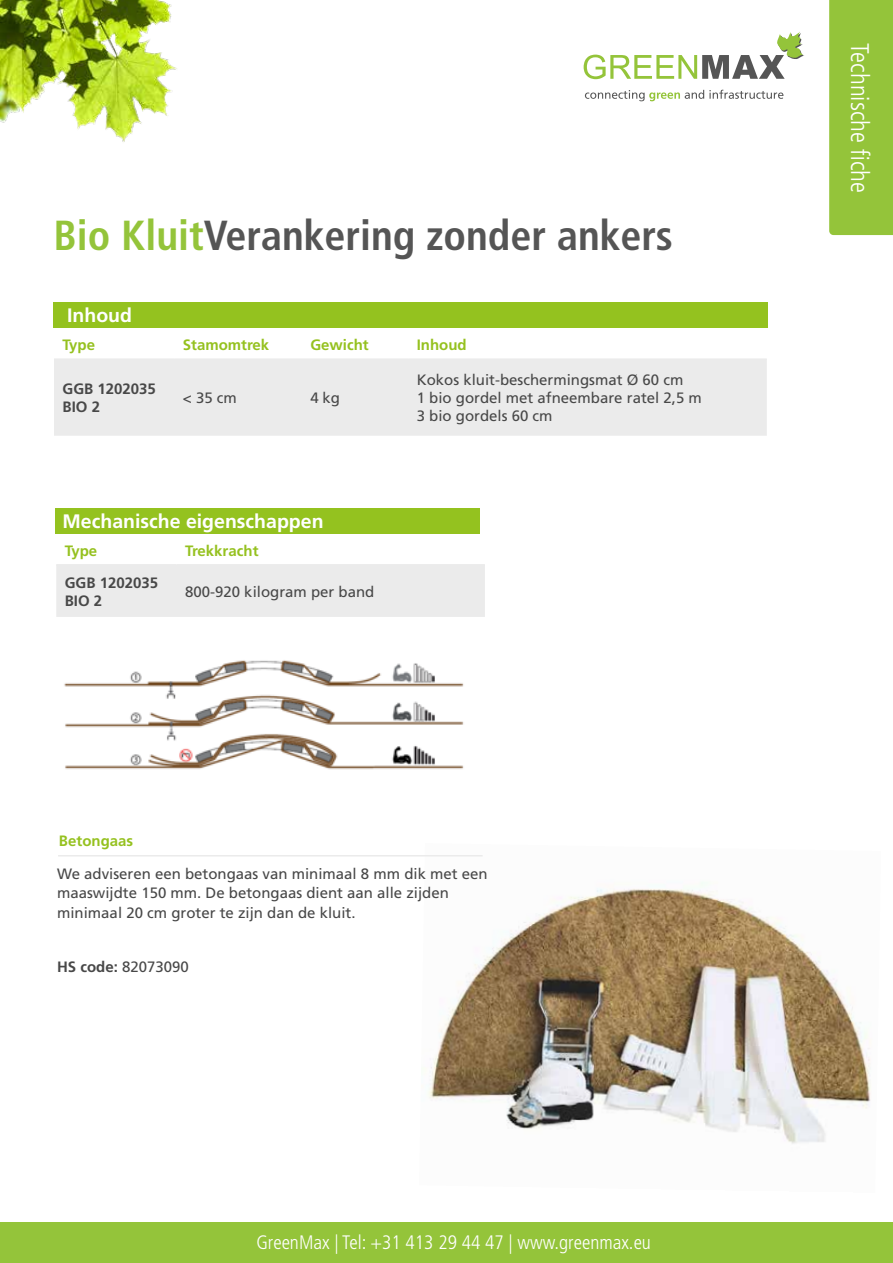
<style>
.page{position:relative;width:893px;height:1263px;background:#fff}
.page>*{position:absolute;margin:0;border:0;box-sizing:border-box;transform-origin:0 0}
.t1{font:700 condensed 42px "Frutiger LT Std";color:#555}
.t2{font:300 condensed 25.5px "Frutiger LT Std";color:#fff}
.t3{font:300 condensed 19.5px "Frutiger LT Std";color:#fff}
.t4{font:700 19.5px "Frutiger LT Std";color:#fff}
.t5{font:15px/19.5px "Frutiger LT Std";color:#484848}
.t6{font:700 15px "Frutiger LT Std";color:#95c11f}
.t7{font:700 15px/18px "Frutiger LT Std";color:#484848}
.s1{color:#94c43a}
.s2{font-weight:700}
</style>
<div class="page">
<img style="left:419px;top:856px;width:452px;height:288px">
<div style="left:829px;top:0;width:64px;height:235px;background:#94c43a"></div>
<div style="left:0;top:1222px;width:893px;height:41px;background:#94c43a"></div>
<img style="left:0;top:0;width:177px;height:142px">
<svg style="left:584px;top:32px;width:220px;height:47px"></svg>
<svg style="left:585px;top:90px;width:198px;height:11px"></svg>
<hr style="left:58px;top:855px;width:425px;height:1px;background:#ebebeb">
<div style="left:54px;top:302px;width:714px;height:25px;background:#94c21f"></div>
<div style="left:54px;top:360px;width:713px;height:76px;background:#ebebeb"></div>
<hr style="left:54px;top:358px;width:120px;height:2px;background:#ebebeb">
<hr style="left:174px;top:358px;width:128px;height:2px;background:#ebebeb">
<hr style="left:302px;top:358px;width:106px;height:2px;background:#ebebeb">
<hr style="left:408px;top:358px;width:359px;height:2px;background:#ebebeb">
<div style="left:56px;top:508px;width:424px;height:25px;background:#94c21f"></div>
<div style="left:56px;top:566px;width:429px;height:51px;background:#ebebeb"></div>
<hr style="left:56px;top:564px;width:121px;height:2px;background:#ebebeb">
<hr style="left:177px;top:564px;width:308px;height:2px;background:#ebebeb">
<img style="left:64px;top:660px;width:400px;height:110px">
<h1 class="t1" style="left:54px;top:211px;width:621px"><span class="s1">Bio Kluit</span>Verankering zonder ankers</h1>
<h3 class="t4" style="left:67px;top:304px;width:66px">Inhoud</h3>
<p class="t6" style="left:63px;top:336px;width:34px">Type</p>
<p class="t6" style="left:183px;top:336px;width:88px">Stamomtrek</p>
<p class="t6" style="left:310px;top:336px;width:60px">Gewicht</p>
<p class="t6" style="left:417px;top:336px;width:51px">Inhoud</p>
<p class="t7" style="left:63px;top:380px;width:95px">GGB 1202035<br>BIO 2</p>
<p class="t5" style="left:183px;top:388px;width:56px">&lt; 35 cm</p>
<p class="t5" style="left:310px;top:388px;width:31px">4 kg</p>
<p class="t5" style="left:417px;top:371px;width:287px;line-height:18px">Kokos kluit-beschermingsmat Ø 60 cm<br>1 bio gordel met afneembare ratel 2,5 m<br>3 bio gordels 60 cm</p>
<h3 class="t4" style="left:63px;top:510px;width:263px">Mechanische eigenschappen</h3>
<p class="t6" style="left:65px;top:542px;width:34px">Type</p>
<p class="t6" style="left:185px;top:542px;width:75px">Trekkracht</p>
<p class="t7" style="left:65px;top:573px;width:95px">GGB 1202035<br>BIO 2</p>
<p class="t5" style="left:185px;top:582px;width:191px">800-920 kilogram per band</p>
<p class="t6" style="left:59px;top:832px;width:76px">Betongaas</p>
<p class="t5" style="left:57px;top:864px;width:432px">We adviseren een betongaas van minimaal 8 mm dik met een maaswijdte 150 mm. De betongaas dient aan alle zijden minimaal 20 cm groter te zijn dan de kluit.</p>
<p class="t5" style="left:57px;top:957px;width:133px"><span class="s2">HS code:</span> 82073090</p>
<h3 class="t3" style="left:256px;top:1231px;width:396px">GreenMax | Tel: +31 413 29 44 47 | www.greenmax.eu</h3>
<h2 class="t2" style="left:874px;top:43px;width:151px;rotate:90deg">Technische fiche</h2>
</div>
